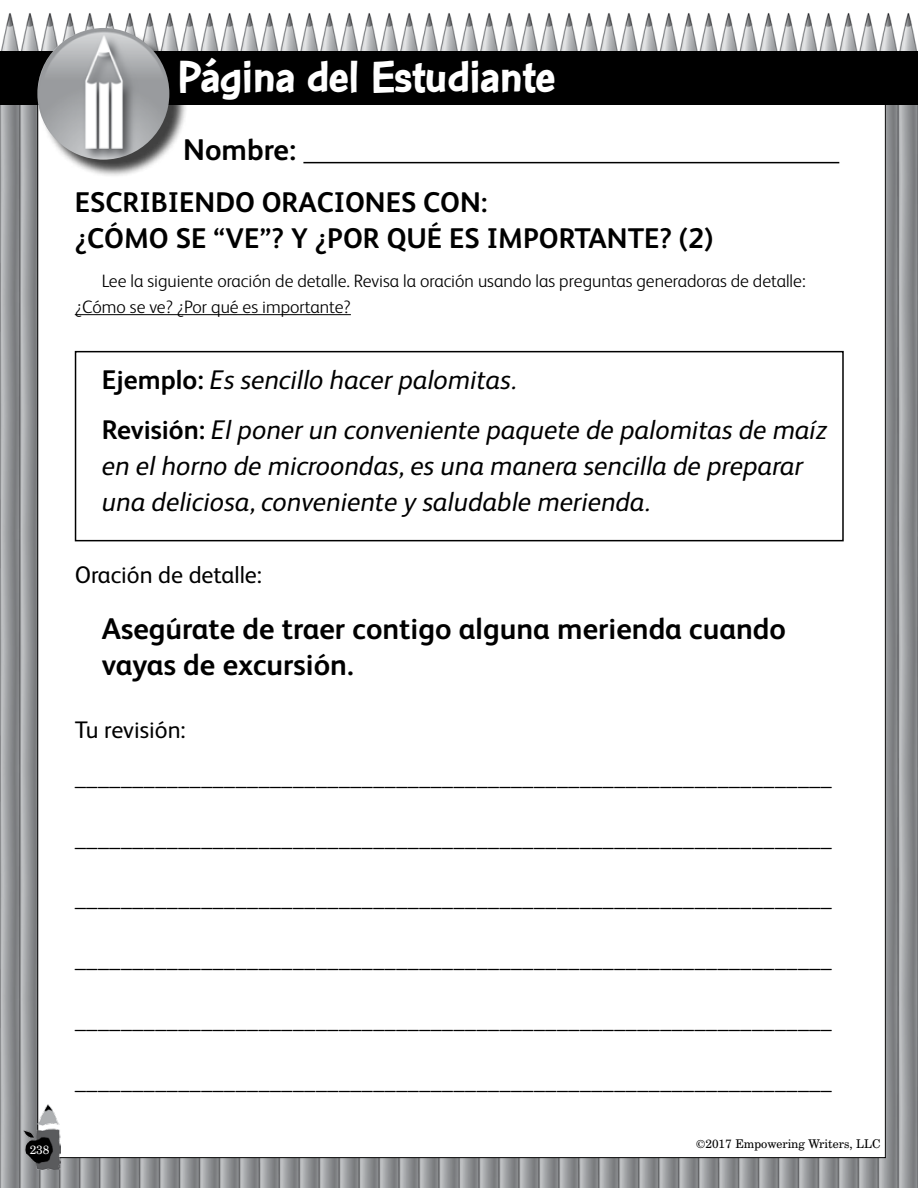
<style>
.page{position:relative;width:918px;height:1188px;background:#fff}
.page>*{position:absolute;margin:0;border:0;box-sizing:border-box;transform-origin:0 0}
.t1{font:700 48px "Con Brush";letter-spacing:-.02em;color:#fff}
.t2{font:700 30px/36px "FS Albert";color:#000}
.t3{font:700 28.5px/36px "FS Albert";color:#000}
.t4{font:italic 27px/49.5px "FS Albert";color:#000}
.t5{font:24px "FS Albert";color:#000}
.t6{font:22.5px "FS Albert";color:#000}
.t7{font:300 18px/25.5px "FS Albert";color:#000}
.t8{font:12px "Century Schoolbook BT";color:#000}
.t9{font:12px "Century Schoolbook BT";color:#fff}
.s1{font-weight:700;font-style:normal}
</style>
<div class="page">
<img style="left:0;top:13px;width:918px;height:1175px">
<div style="left:38px;top:68px;width:847px;height:1090px;background:#fff"></div>
<div style="left:0;top:51px;width:918px;height:54px;background:#000"></div>
<div style="left:40px;top:30px;width:148px;height:148px;background:#000;opacity:.75"></div>
<img style="left:37px;top:28px;width:132px;height:132px;border-radius:66px">
<img style="left:24px;top:1104px;width:37px;height:66px">
<hr style="left:303px;top:162px;width:536px;height:1px;background:#000">
<hr style="left:75px;top:314px;width:276px;height:1px;background:#000">
<div style="left:75px;top:351px;width:769px;height:190px;border:2px solid #000"></div>
<h1 class="t1" style="left:177px;top:48px;width:380px">Página del Estudiante</h1>
<h2 class="t2" style="left:183px;top:130px;width:114px">Nombre:</h2>
<p class="t3" style="left:75px;top:183px;width:640px">ESCRIBIENDO ORACIONES CON:<br>¿CÓMO SE “VE”? Y ¿POR QUÉ ES IMPORTANTE? (2)</p>
<p class="t7" style="left:75px;top:268px;width:732px;text-indent:27px">Lee la siguiente oración de detalle. Revisa la oración usando las preguntas generadoras de detalle: ¿Cómo se ve? ¿Por qué es importante?</p>
<p class="t4" style="left:102px;top:354px;width:727px"><span class="s1">Ejemplo:</span> Es sencillo hacer palomitas.<br><span class="s1">Revisión:</span> El poner un conveniente paquete de palomitas de maíz</p>
<p class="t4" style="left:102px;top:446px;width:703px;line-height:36px">en el horno de microondas, es una manera sencilla de preparar una deliciosa, conveniente y saludable merienda.</p>
<p class="t5" style="left:75px;top:559px;width:189px">Oración de detalle:</p>
<h2 class="t2" style="left:102px;top:610px;width:686px">Asegúrate de traer contigo alguna merienda cuando vayas de excursión.</h2>
<p class="t5" style="left:75px;top:714px;width:112px">Tu revisión:</p>
<p class="t6" style="left:75px;top:762px;width:759px">__________________________________________________________________</p>
<p class="t6" style="left:75px;top:823px;width:759px">__________________________________________________________________</p>
<p class="t6" style="left:75px;top:884px;width:759px">__________________________________________________________________</p>
<p class="t6" style="left:75px;top:945px;width:759px">__________________________________________________________________</p>
<p class="t6" style="left:75px;top:1005px;width:759px">__________________________________________________________________</p>
<p class="t6" style="left:75px;top:1066px;width:759px">__________________________________________________________________</p>
<p class="t9" style="left:30px;top:1142px;width:21px">238</p>
<p class="t8" style="left:696px;top:1136px;width:186px">©2017 Empowering Writers, LLC</p>
</div>
